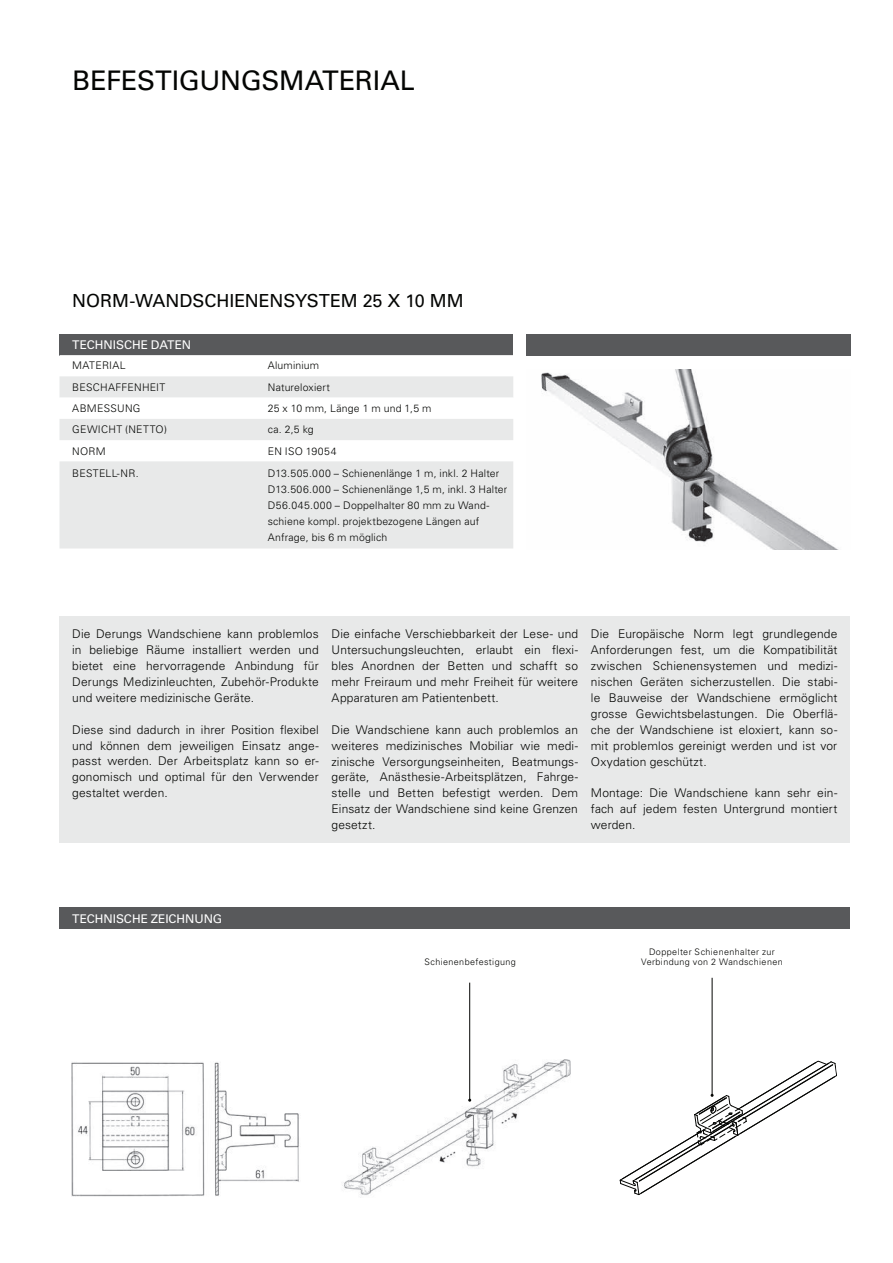
<style>
.page{position:relative;width:893px;height:1263px;background:#fff}
.page>*{position:absolute;margin:0;border:0;box-sizing:border-box;transform-origin:0 0}
.t1{font:27px "Univers LT Std";letter-spacing:-.01em;color:#040503}
.t2{font:18px "Univers LT Std";color:#040503}
.t3{font:300 12px/15.9px "Univers LT Std";letter-spacing:.01em;color:#040503;text-align:justify}
.t4{font:12px "Univers LT Std";letter-spacing:-.005em;color:#fff}
.t5{font:300 10.5px/15.9px "Univers LT Std";letter-spacing:.015em;color:#040503}
.t6{font:300 10.5px "Univers LT Std";letter-spacing:.035em;color:#040503}
.t7{font:300 9px/10.5px "Univers LT Std";letter-spacing:.045em;color:#040503;text-align:center}
</style>
<div class="page">
<div style="left:60px;top:908px;width:790px;height:21px;background:#58595b"></div>
<div style="left:526px;top:334px;width:324px;height:21px;background:#58595b"></div>
<div style="left:60px;top:334px;width:453px;height:21px;background:#58595b"></div>
<svg style="left:60px;top:355px;width:453px;height:42px"></svg>
<svg style="left:60px;top:419px;width:453px;height:130px;fill:#e8e9e9"></svg>
<div style="left:60px;top:617px;width:790px;height:226px;background:#e8e9e9"></div>
<img style="left:541px;top:370px;width:298px;height:180px">
<img style="left:342px;top:1044px;width:229px;height:154px">
<img style="left:71px;top:1062px;width:228px;height:135px">
<hr style="left:469px;top:983px;width:1px;height:117px;background:#040503">
<hr style="left:712px;top:978px;width:1px;height:117px;background:#040503">
<svg style="left:619px;top:1060px;width:218px;height:136px"></svg>
<h1 class="t1" style="left:72px;top:64px;width:344px">BEFESTIGUNGSMATERIAL</h1>
<h2 class="t2" style="left:72px;top:291px;width:393px">NORM-WANDSCHIENENSYSTEM 25 X 10 MM</h2>
<p class="t4" style="left:72px;top:338px;width:120px">TECHNISCHE DATEN</p>
<p class="t6" style="left:72px;top:361px;width:55px">MATERIAL</p>
<p class="t5" style="left:268px;top:358px;width:53px">Aluminium</p>
<p class="t5" style="left:72px;top:380px;width:95px">BESCHAFFENHEIT</p>
<p class="t5" style="left:268px;top:380px;width:64px">Natureloxiert</p>
<p class="t5" style="left:72px;top:401px;width:70px">ABMESSUNG</p>
<p class="t5" style="left:268px;top:401px;width:165px">25 x 10 mm, Länge 1 m und 1,5 m</p>
<p class="t6" style="left:72px;top:425px;width:96px">GEWICHT (NETTO)</p>
<p class="t5" style="left:268px;top:422px;width:47px">ca. 2,5 kg</p>
<p class="t5" style="left:72px;top:443px;width:35px">NORM</p>
<p class="t5" style="left:268px;top:443px;width:70px">EN ISO 19054</p>
<p class="t5" style="left:72px;top:466px;width:68px">BESTELL-NR.</p>
<p class="t5" style="left:268px;top:466px;width:241px">D13.505.000 – Schienenlänge 1 m, inkl. 2 Halter D13.506.000 – Schienenlänge 1,5 m, inkl. 3 Halter D56.045.000 – Doppelhalter 80 mm zu Wand&shy;schiene kompl. projektbezogene Längen auf Anfrage, bis 6 m möglich</p>
<p class="t3" style="left:72px;top:626px;width:248px">Die Derungs Wandschiene kann problemlos in beliebige Räume installiert werden und bietet eine hervorragende Anbindung für Derungs Medizinleuchten, Zubehör-Produkte und weitere medizini sche Geräte.</p>
<p class="t3" style="left:72px;top:722px;width:248px">Diese sind dadurch in ihrer Position flexibel und können dem jewei ligen Einsatz ange&shy;passt werden. Der Arbeitsplatz kann so er&shy;gonomisch und optimal für den Verwender gestaltet werden.</p>
<p class="t3" style="left:332px;top:626px;width:248px">Die einfache Verschiebbarkeit der Lese- und Untersuchungsleuchten, erlaubt ein flexi&shy;bles Anordnen der Betten und schafft so mehr Freiraum und mehr Freiheit für weitere Apparaturen am Patientenbett.</p>
<p class="t3" style="left:332px;top:722px;width:248px">Die Wandschiene kann auch problemlos an weiteres medizinisches Mobiliar wie medi&shy;zinische Versorgungseinheiten, Beatmungs&shy;geräte, Anästhesie-Arbeitsplätzen, Fahrge&shy;stelle und Betten befestigt werden. Dem Einsatz der Wandschiene sind keine Grenzen gesetzt.</p>
<p class="t3" style="left:591px;top:626px;width:248px">Die Europäische Norm legt grundlegende Anforderungen fest, um die Kompatibilität zwischen Schienensystemen und medizi&shy;nischen Geräten sicherzustellen. Die stabi&shy;le Bauweise der Wandschiene ermöglicht grosse Gewichtsbelas tungen. Die Oberflä&shy;che der Wand schiene ist eloxiert, kann so&shy;mit problemlos gereinigt werden und ist vor Oxydation geschützt.</p>
<p class="t3" style="left:591px;top:786px;width:248px">Montage: Die Wandschiene kann sehr ein&shy;fach auf jedem festen Untergrund montiert werden.</p>
<p class="t4" style="left:72px;top:911px;width:152px">TECHNISCHE ZEICHNUNG</p>
<p class="t7" style="left:424px;top:957px;width:93px">Schienenbefestigung</p>
<p class="t7" style="left:641px;top:947px;width:143px">Doppelter Schienenhalter zur<br>Verbindung von 2 Wandschienen</p>
</div>
